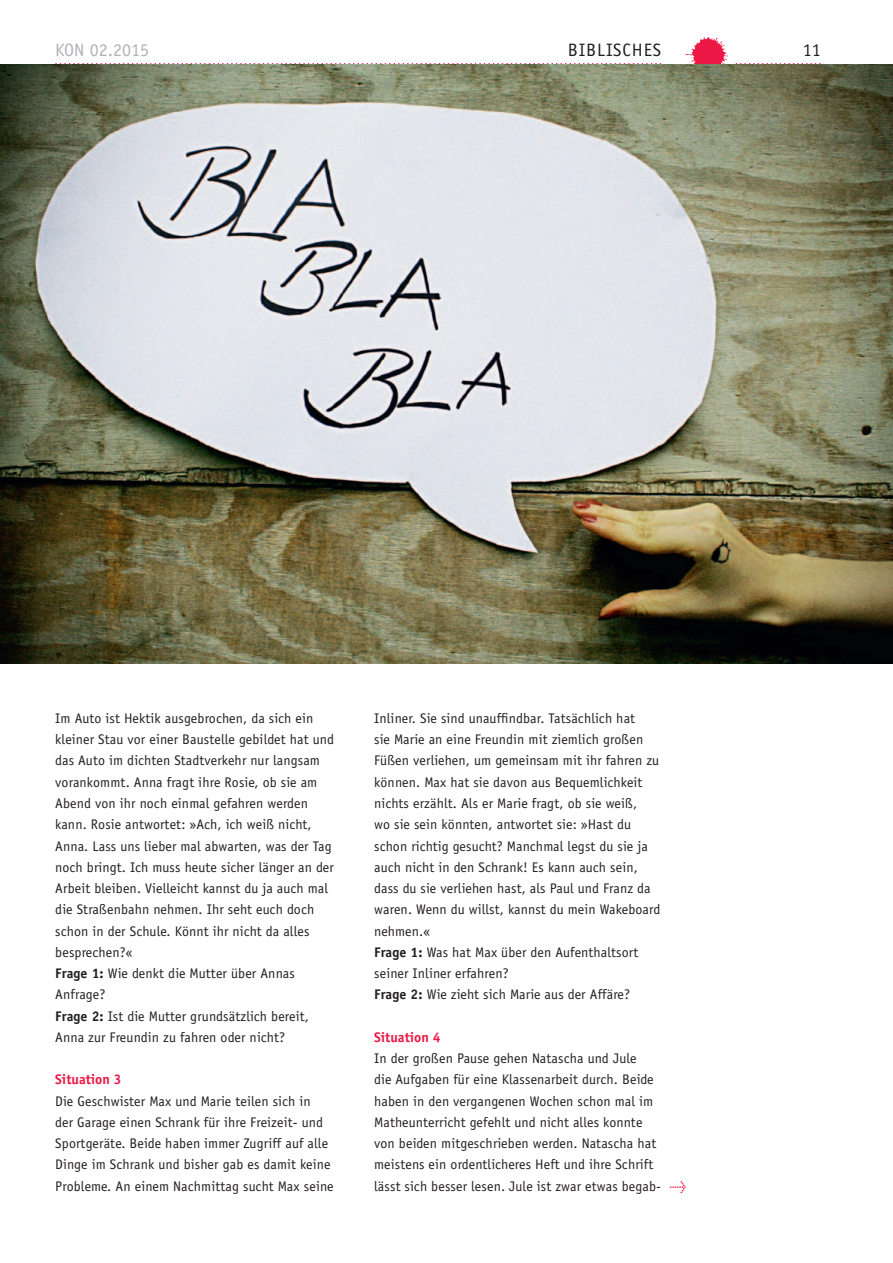
<style>
.page{position:relative;width:893px;height:1263px;background:#fff}
.page>*{position:absolute;margin:0;border:0;box-sizing:border-box;transform-origin:0 0}
.t1{font:18px "Officina Sans";letter-spacing:.05em;color:#231f20}
.t2{font:18px "Officina Sans";color:#b2b3b7}
.t3{font:13.95px/21.3px "Officina Sans";letter-spacing:.01em;color:#231f20}
.t4{font:700 13.95px "Officina Sans";color:#ed1845}
.t5{font:13.95px "Meta Pro";color:#ed1845}
.s1{font-weight:700}
</style>
<div class="page">
<img style="left:734px;top:63px;width:101px;height:2px">
<svg style="left:736px;top:63px;width:85px;height:2px"></svg>
<svg style="left:55px;top:63px;width:606px;height:2px"></svg>
<img style="left:671px;top:38px;width:57px;height:27px">
<img style="left:0;top:65px;width:893px;height:598px">
<p class="t2" style="left:55px;top:39px;width:96px">KON 02.2015</p>
<p class="t1" style="left:568px;top:39px;width:95px">BIBLISCHES</p>
<p class="t1" style="left:803px;top:39px;width:19px">11</p>
<p class="t3" style="left:55px;top:707px;width:280px">Im Auto ist Hektik ausgebrochen, da sich ein kleiner Stau vor einer Baustelle gebildet hat und das Auto im dichten Stadtverkehr nur langsam vorankommt. Anna fragt ihre Rosie, ob sie am Abend von ihr noch einmal gefahren werden kann. Rosie antwortet: »Ach, ich weiß nicht, Anna. Lass uns lieber mal abwarten, was der Tag noch bringt. Ich muss heute sicher länger an der Arbeit bleiben. Vielleicht kannst du ja auch mal die Straßenbahn nehmen. Ihr seht euch doch schon in der Schule. Könnt ihr nicht da alles besprechen?«<br><span class="s1">Frage 1:</span> Wie denkt die Mutter über Annas Anfrage?<br><span class="s1">Frage 2:</span> Ist die Mutter grundsätzlich bereit, Anna zur Freundin zu fahren oder nicht?</p>
<p class="t4" style="left:55px;top:1071px;width:68px">Situation 3</p>
<p class="t3" style="left:55px;top:1090px;width:280px">Die Geschwister Max und Marie teilen sich in<br>der Garage einen Schrank für ihre Freizeit- und Sportgeräte. Beide haben immer Zugriff auf alle Dinge im Schrank und bisher gab es damit keine Probleme. An einem Nachmittag sucht Max seine</p>
<p class="t3" style="left:374px;top:707px;width:288px">Inliner. Sie sind unauffindbar. Tatsächlich hat<br>sie Marie an eine Freundin mit ziemlich großen Füßen verliehen, um gemeinsam mit ihr fahren zu können. Max hat sie davon aus Bequemlichkeit nichts erzählt. Als er Marie fragt, ob sie weiß,<br>wo sie sein könnten, antwortet sie: »Hast du schon richtig gesucht? Manchmal legst du sie ja auch nicht in den Schrank! Es kann auch sein, dass du sie verliehen hast, als Paul und Franz da waren. Wenn du willst, kannst du mein Wakeboard nehmen.«<br><span class="s1">Frage 1:</span> Was hat Max über den Aufenthaltsort seiner Inliner erfahren?<br><span class="s1">Frage 2:</span> Wie zieht sich Marie aus der Affäre?</p>
<p class="t4" style="left:374px;top:1028px;width:68px">Situation 4</p>
<p class="t3" style="left:374px;top:1048px;width:288px">In der großen Pause gehen Natascha und Jule<br>die Aufgaben für eine Klassenarbeit durch. Beide haben in den vergangenen Wochen schon mal im Matheunterricht gefehlt und nicht alles konnte von beiden mitgeschrieben werden. Natascha hat meistens ein ordentlicheres Heft und ihre Schrift lässt sich besser lesen. Jule ist zwar etwas begab-</p>
<p class="t5" style="left:670px;top:1177px;width:18px">→</p>
</div>
